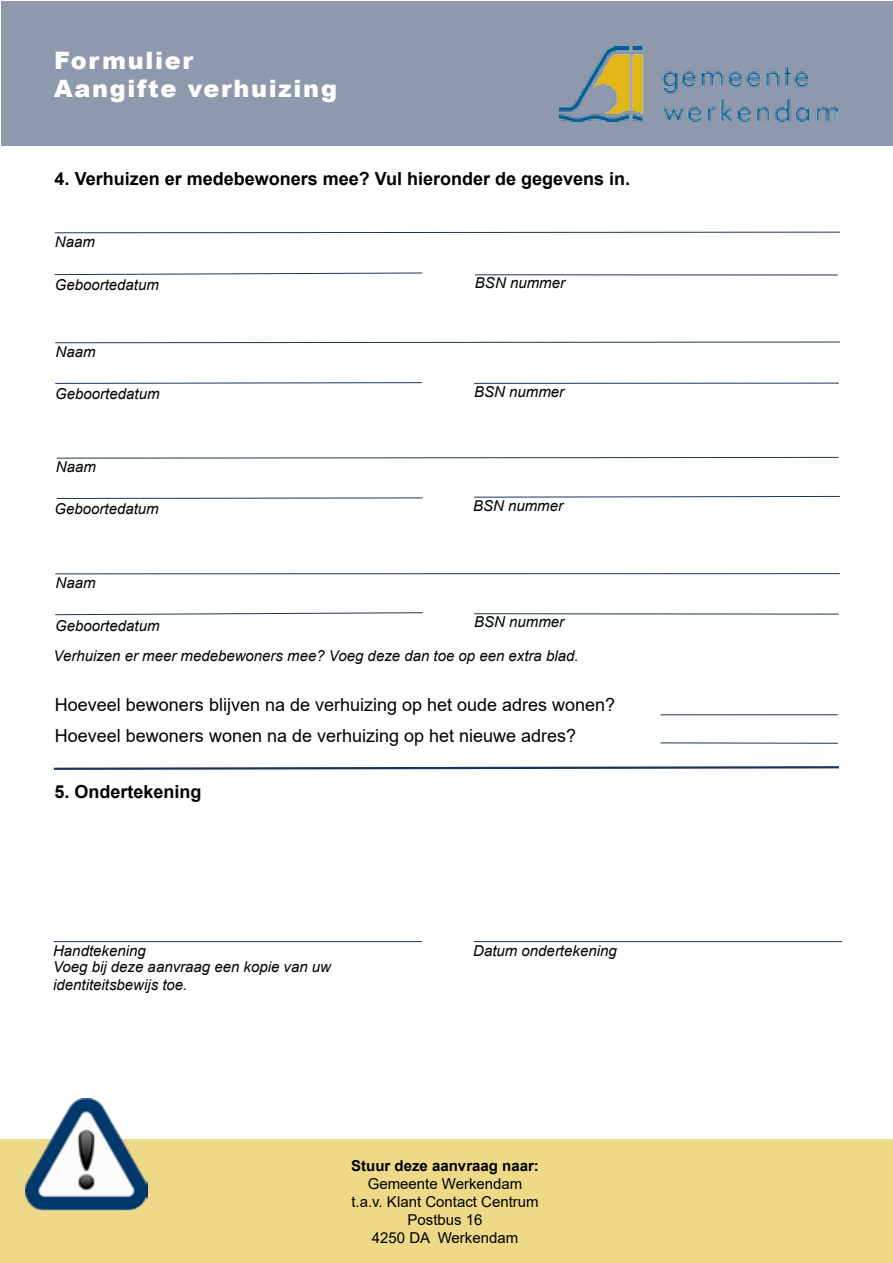
<style>
.page{position:relative;width:893px;height:1263px;background:#fff}
.page>*{position:absolute;margin:0;border:0;box-sizing:border-box;transform-origin:0 0}
.t1{font:900 24px/28.8px "Arial";letter-spacing:.07em;color:#fff}
.t2{font:18px/31.2px "Arial";color:#000}
.t3{font:700 18px "Arial";color:#000}
.t4{font:italic 15px/16px "Arial";color:#000}
.t5{font:15px/18px "Arial";color:#000;text-align:center}
.t6{font:700 15px "Arial";color:#000}
</style>
<div class="page">
<div style="left:1px;top:1px;width:892px;height:145px;background:#8e99ad"></div>
<svg style="left:54px;top:231px;width:786px;height:3px"></svg>
<svg style="left:54px;top:272px;width:369px;height:3px"></svg>
<hr style="left:475px;top:274px;width:363px;height:1px;background:#1e335b">
<hr style="left:660px;top:742px;width:178px;height:2px;background:#1e335b">
<hr style="left:660px;top:714px;width:178px;height:1px;background:#1e335b">
<svg style="left:53px;top:766px;width:786px;height:4px"></svg>
<div style="left:0;top:1139px;width:893px;height:123px;background:#edd987"></div>
<img style="left:560px;top:47px;width:278px;height:75px">
<svg style="left:55px;top:341px;width:785px;height:2px"></svg>
<svg style="left:55px;top:382px;width:367px;height:2px"></svg>
<hr style="left:474px;top:383px;width:365px;height:1px;background:#1e335b">
<svg style="left:56px;top:457px;width:783px;height:2px;background:#8e99ac"></svg>
<svg style="left:56px;top:497px;width:367px;height:2px"></svg>
<svg style="left:474px;top:496px;width:366px;height:2px"></svg>
<hr style="left:55px;top:573px;width:785px;height:1px;background:#1e335b">
<svg style="left:55px;top:612px;width:368px;height:3px"></svg>
<hr style="left:474px;top:613px;width:365px;height:1px;background:#1e335b">
<img style="left:26px;top:1098px;width:122px;height:113px">
<hr style="left:54px;top:941px;width:368px;height:1px;background:#1e335b">
<hr style="left:474px;top:941px;width:368px;height:1px;background:#1e335b">
<h1 class="t1" style="left:54px;top:45px;width:284px">Formulier<br>Aangifte verhuizing</h1>
<p class="t3" style="left:55px;top:166px;width:577px">4. Verhuizen er medebewoners mee? Vul hieronder de gegevens in.</p>
<p class="t4" style="left:55px;top:234px;width:42px">Naam</p>
<p class="t4" style="left:55px;top:276px;width:106px">Geboortedatum</p>
<p class="t4" style="left:475px;top:275px;width:92px">BSN nummer</p>
<p class="t4" style="left:56px;top:344px;width:42px">Naam</p>
<p class="t4" style="left:55px;top:386px;width:106px">Geboortedatum</p>
<p class="t4" style="left:474px;top:384px;width:92px">BSN nummer</p>
<p class="t4" style="left:56px;top:459px;width:42px">Naam</p>
<p class="t4" style="left:55px;top:501px;width:106px">Geboortedatum</p>
<p class="t4" style="left:473px;top:497px;width:92px">BSN nummer</p>
<p class="t4" style="left:56px;top:575px;width:42px">Naam</p>
<p class="t4" style="left:55px;top:617px;width:106px">Geboortedatum</p>
<p class="t4" style="left:474px;top:614px;width:92px">BSN nummer</p>
<p class="t4" style="left:54px;top:648px;width:527px">Verhuizen er meer medebewoners mee? Voeg deze dan toe op een extra blad.</p>
<p class="t2" style="left:55px;top:689px;width:562px">Hoeveel bewoners blijven na de verhuizing op het oude adres wonen?<br>Hoeveel bewoners wonen na de verhuizing op het nieuwe adres?</p>
<p class="t3" style="left:55px;top:779px;width:149px">5. Ondertekening</p>
<p class="t4" style="left:53px;top:943px;width:279px">Handtekening<br>Voeg bij deze aanvraag een kopie van uw</p>
<p class="t4" style="left:53px;top:977px;width:136px">identiteitsbewijs toe.</p>
<p class="t4" style="left:473px;top:943px;width:145px">Datum ondertekening</p>
<p class="t6" style="left:351px;top:1155px;width:189px">Stuur deze aanvraag naar:</p>
<p class="t5" style="left:351px;top:1174px;width:189px">Gemeente Werkendam t.a.v. Klant Contact Centrum<br>Postbus 16<br>4250 DA Werkendam</p>
</div>
